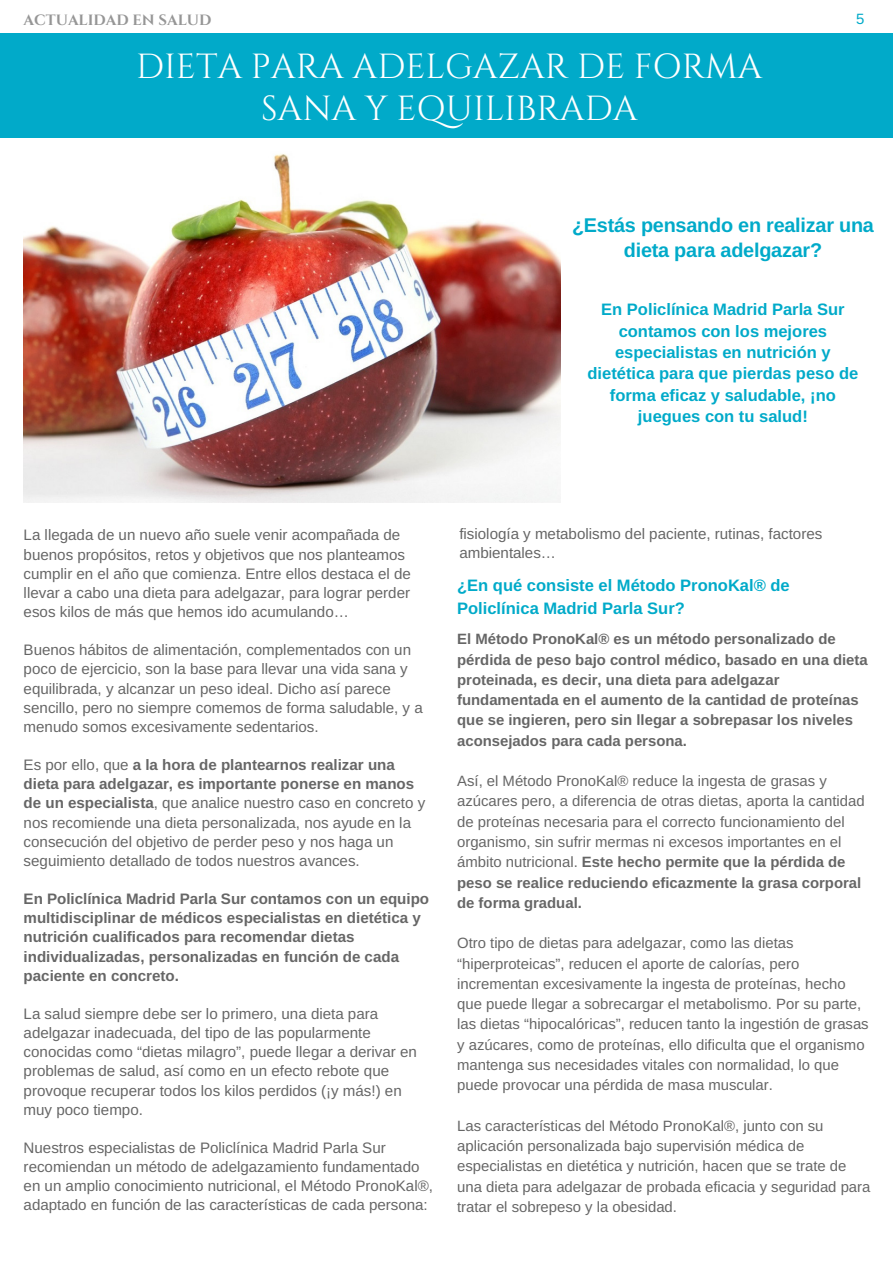
<style>
.page{position:relative;width:893px;height:1263px;background:#fff}
.page>*{position:absolute;margin:0;border:0;box-sizing:border-box;transform-origin:0 0}
.t1{font:34.8px/41.7px "Cinzel";color:#fff;text-align:center}
.t2{font:700 19.8px/24.8px "Arimo";letter-spacing:-.01em;color:#01aac9;text-align:center}
.t3{font:700 16.5px/21.5px "Arimo";color:#01aac9}
.t4{font:15.15px/19.2px "Arimo";color:#666}
.t5{font:700 15.15px/19.2px "Arimo";color:#666}
.t6{font:14.85px/20.2px "Arimo";color:#666}
.t7{font:700 14.85px/20.2px "Arimo";color:#666}
.t8{font:700 14.85px "Cinzel";color:#969696}
.t9{font:14.85px "Arimo";color:#01aac9}
.s1{font-family:"Liberation Sans"}
.s2{font-weight:700}
</style>
<div class="page">
<div style="left:0;top:33px;width:893px;height:105px;background:#01aac9"></div>
<img style="left:24px;top:154px;width:537px;height:348px">
<p class="t8" style="left:24px;top:11px;width:189px">ACTUALIDAD EN SALUD</p>
<p class="t9" style="left:856px;top:10px;width:10px">5</p>
<h1 class="t1" style="left:136px;top:47px;width:628px">DIETA PARA ADELGAZAR DE FORMA<br>SANA Y EQUILIBRADA</h1>
<h2 class="t2" style="left:572px;top:213px;width:303px">¿Estás pensando en realizar una dieta para adelgazar?</h2>
<p class="t3" style="left:587px;top:299px;width:272px;text-align:center">En Policlínica Madrid Parla Sur contamos con los mejores especialistas en nutrición y dietética para que pierdas peso de forma eficaz y saludable, ¡no juegues con tu salud!</p>
<p class="t4" style="left:24px;top:525px;width:389px">La llegada de un nuevo año suele venir acompañada de buenos propósitos, retos y objetivos que nos planteamos cumplir en el año que comienza. Entre ellos destaca el de llevar a cabo una dieta para adelgazar, para lograr perder esos kilos de más que hemos ido acumulando<span class="s1">…</span></p>
<p class="t4" style="left:24px;top:640px;width:401px">Buenos hábitos de alimentación, complementados con un poco de ejercicio, son la base para llevar una vida sana y equilibrada, y alcanzar un peso ideal. Dicho así parece sencillo, pero no siempre comemos de forma saludable, y a menudo somos excesivamente sedentarios.</p>
<p class="t4" style="left:24px;top:755px;width:403px">Es por ello, que <span class="s2">a la hora de plantearnos realizar una dieta para adelgazar, es importante ponerse en manos de un especialista</span>, que analice nuestro caso en concreto y nos recomiende una dieta personalizada, nos ayude en la consecución del objetivo de perder peso y nos haga un seguimiento detallado de todos nuestros avances.</p>
<p class="t5" style="left:24px;top:889px;width:407px">En Policlínica Madrid Parla Sur contamos con un equipo multidisciplinar de médicos especialistas en dietética y nutrición cualificados para recomendar dietas individualizadas, personalizadas en función de cada paciente en concreto.</p>
<p class="t4" style="left:24px;top:1004px;width:395px">La salud siempre debe ser lo primero, una dieta para adelgazar inadecuada, del tipo de las popularmente conocidas como “dietas milagro”, puede llegar a derivar en problemas de salud, así como en un efecto rebote que provoque recuperar todos los kilos perdidos (¡y más!) en muy poco tiempo.</p>
<p class="t4" style="left:24px;top:1138px;width:411px">Nuestros especialistas de Policlínica Madrid Parla Sur recomiendan un método de adelgazamiento fundamentado en un amplio conocimiento nutricional, el Método PronoKal®, adaptado en función de las características de cada persona:</p>
<p class="t4" style="left:459px;top:524px;width:364px">fisiología y metabolismo del paciente, rutinas, factores ambientales<span class="s1">…</span></p>
<p class="t3" style="left:457px;top:574px;width:334px;line-height:22.5px">¿En qué consiste el Método PronoKal® de<br>Policlínica Madrid Parla Sur?</p>
<p class="t7" style="left:457px;top:629px;width:412px">El Método PronoKal® es un método personalizado de pérdida de peso bajo control médico, basado en una dieta proteinada, es decir, una dieta para adelgazar fundamentada en el aumento de la cantidad de proteínas que se ingieren, pero sin llegar a sobrepasar los niveles aconsejados para cada persona.</p>
<p class="t6" style="left:457px;top:771px;width:409px">Así, el Método PronoKal® reduce la ingesta de grasas y azúcares pero, a diferencia de otras dietas, aporta la cantidad de proteínas necesaria para el correcto funcionamiento del organismo, sin sufrir mermas ni excesos importantes en el ámbito nutricional. <span class="s2">Este hecho permite que la pérdida de peso se realice reduciendo eficazmente la grasa corporal de forma gradual.</span></p>
<p class="t6" style="left:457px;top:933px;width:413px">Otro tipo de dietas para adelgazar, como las dietas “hiperproteicas”, reducen el aporte de calorías, pero incrementan excesivamente la ingesta de proteínas, hecho que puede llegar a sobrecargar el metabolismo. Por su parte, las dietas “hipocalóricas”, reducen tanto la ingestión de grasas y azúcares, como de proteínas, ello dificulta que el organismo mantenga sus necesidades vitales con normalidad, lo que puede provocar una pérdida de masa muscular.</p>
<p class="t6" style="left:457px;top:1115px;width:415px">Las características del Método PronoKal®, junto con su aplicación personalizada bajo supervisión médica de especialistas en dietética y nutrición, hacen que se trate de una dieta para adelgazar de probada eficacia y seguridad para tratar el sobrepeso y la obesidad.</p>
</div>
